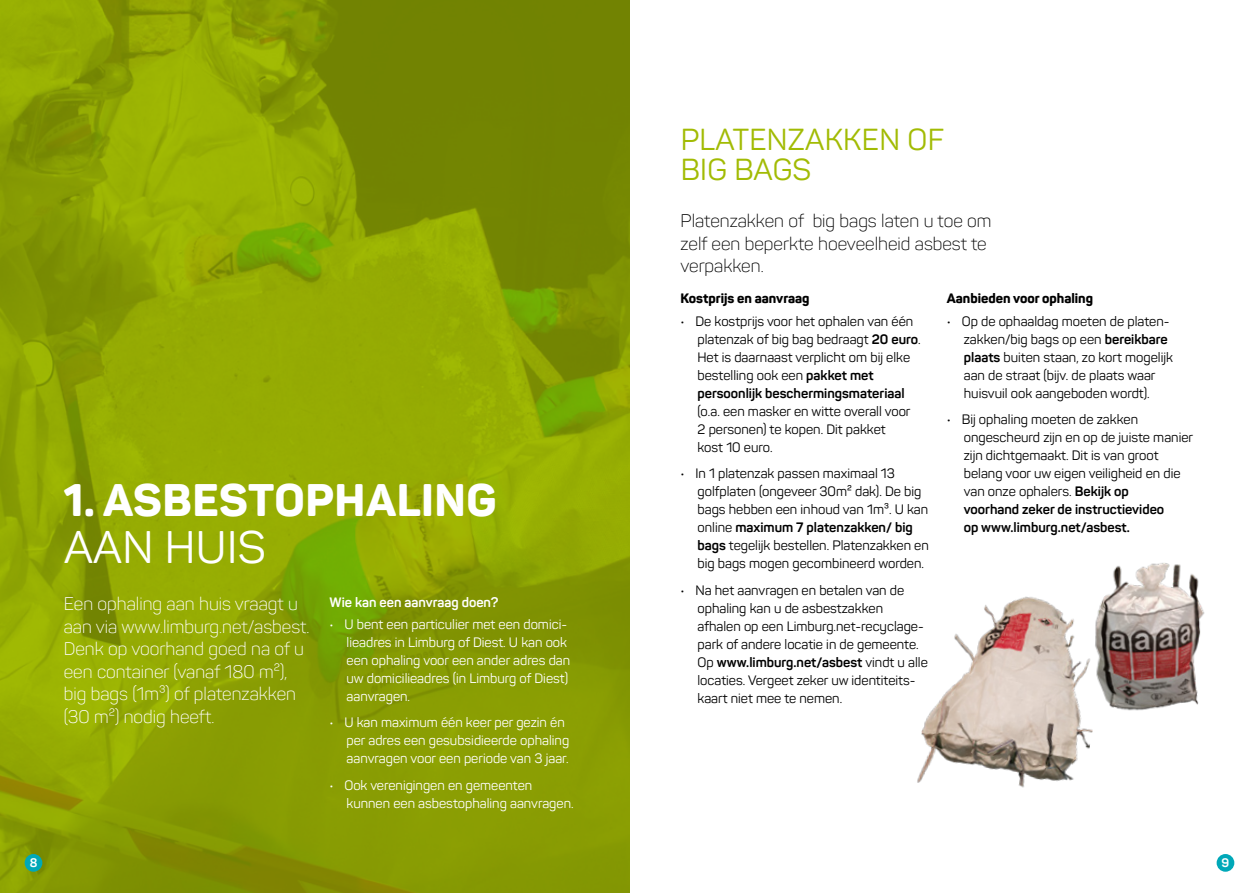
<style>
.page{position:relative;width:1259px;height:893px;background:#fff}
.page>*{position:absolute;margin:0;border:0;box-sizing:border-box;transform-origin:0 0}
.t1{font:800 45px "Panton";letter-spacing:.01em;color:#fff}
.t2{font:45px "Panton";letter-spacing:.01em;color:#fff}
.t3{font:30px/30px "Panton";letter-spacing:.01em;color:#a2bb04}
.t4{font:300 18px/22.5px "Panton";color:#fff}
.t5{font:300 18px/22.5px "Panton";color:#000}
.t6{font:13.5px/18px "Panton";color:#000}
.t7{font:13.5px/18px "Panton";color:#fff}
.t8{font:800 13.5px "Panton";color:#000}
.t9{font:700 13.5px "Panton";color:#fff}
.t10{font:700 12.3px "Panton";color:#fff}
.s1{font-weight:700}
</style>
<div class="page">
<div style="left:1216px;top:854px;width:18px;height:18px;background:#00a8b8;border-radius:50%"></div>
<img style="left:0;top:0;width:629px;height:893px">
<div style="left:25px;top:854px;width:17px;height:18px;background:#00a8b8;border-radius:50%"></div>
<img style="left:917px;top:596px;width:173px;height:192px">
<img style="left:1072px;top:563px;width:133px;height:171px">
<h2 class="t3" style="left:680px;top:124px;width:265px">PLATENZAKKEN OF<br>BIG BAGS</h2>
<h1 class="t1" style="left:64px;top:472px;width:434px">1. ASBESTOPHALING</h1>
<h1 class="t2" style="left:64px;top:519px;width:203px">AAN HUIS</h1>
<h3 class="t4" style="left:64px;top:592px;width:247px">Een ophaling aan huis vraagt u aan via www.limburg.net/asbest.<br>Denk op voorhand goed na of u een container (vanaf 180 m²), big bags (1m³) of platenzakken (30 m²) nodig heeft.</h3>
<p class="t9" style="left:329px;top:593px;width:170px">Wie kan een aanvraag doen?</p>
<p class="t7" style="left:346px;top:615px;width:225px;text-indent:-17px">• U bent een particulier met een domici&shy;lieadres in Limburg of Diest. U kan ook een ophaling voor een ander adres dan uw domicilieadres (in Limburg of Diest) aanvragen.</p>
<p class="t7" style="left:346px;top:713px;width:224px;text-indent:-17px">• U kan maximum één keer per gezin én per adres een gesubsidieerde ophaling aanvragen voor een periode van 3 jaar.</p>
<p class="t7" style="left:346px;top:776px;width:229px;text-indent:-17px">• Ook verenigingen en gemeenten kunnen een asbestophaling aanvragen.</p>
<h3 class="t5" style="left:680px;top:209px;width:312px">Platenzakken of big bags laten u toe om zelf een beperkte hoeveelheid asbest te verpakken.</h3>
<p class="t8" style="left:680px;top:290px;width:131px">Kostprijs en aanvraag</p>
<p class="t6" style="left:697px;top:312px;width:225px;text-indent:-17px">• De kostprijs voor het ophalen van één platenzak of big bag bedraagt <span class="s1">20 euro</span>.<br>Het is daarnaast verplicht om bij elke bestelling ook een <span class="s1">pakket met persoonlijk beschermingsmateriaal</span></p>
<p class="t6" style="left:697px;top:402px;width:214px">(o.a. een masker en witte overall voor<br>2 personen) te kopen. Dit pakket kost 10 euro.</p>
<p class="t6" style="left:697px;top:464px;width:233px;text-indent:-17px">• In 1 platenzak passen maximaal 13 golfplaten (ongeveer 30m² dak). De big bags hebben een inhoud van 1m³. U kan online <span class="s1">maximum 7 platenzakken/ big bags</span> tegelijk bestellen. Platenzakken en big bags mogen gecombineerd worden.</p>
<p class="t6" style="left:697px;top:581px;width:232px;text-indent:-17px">• Na het aanvragen en betalen van de ophaling kan u de asbestzakken afhalen op een Limburg.net-recyclage&shy;park of andere locatie in de gemeente.<br>Op <span class="s1">www.limburg.net/asbest</span> vindt u alle locaties. Vergeet zeker uw identiteits&shy;kaart niet mee te nemen.</p>
<p class="t8" style="left:947px;top:290px;width:148px">Aanbieden voor ophaling</p>
<p class="t6" style="left:964px;top:312px;width:211px;text-indent:-17px">• Op de ophaaldag moeten de platen&shy;zakken/big bags op een <span class="s1">bereikbare plaats</span> buiten staan, zo kort mogelijk aan de straat (bijv. de plaats waar huisvuil ook aangeboden wordt).</p>
<p class="t6" style="left:964px;top:410px;width:231px;text-indent:-17px">• Bij ophaling moeten de zakken ongescheurd zijn en op de juiste manier zijn dichtgemaakt. Dit is van groot belang voor uw eigen veiligheid en die van onze ophalers. <span class="s1">Bekijk op<br>voorhand zeker de instructievideo<br>op www.limburg.net/asbest.</span></p>
<p class="t10" style="left:30px;top:855px;width:9px">8</p>
<p class="t10" style="left:1221px;top:855px;width:9px">9</p>
</div>
